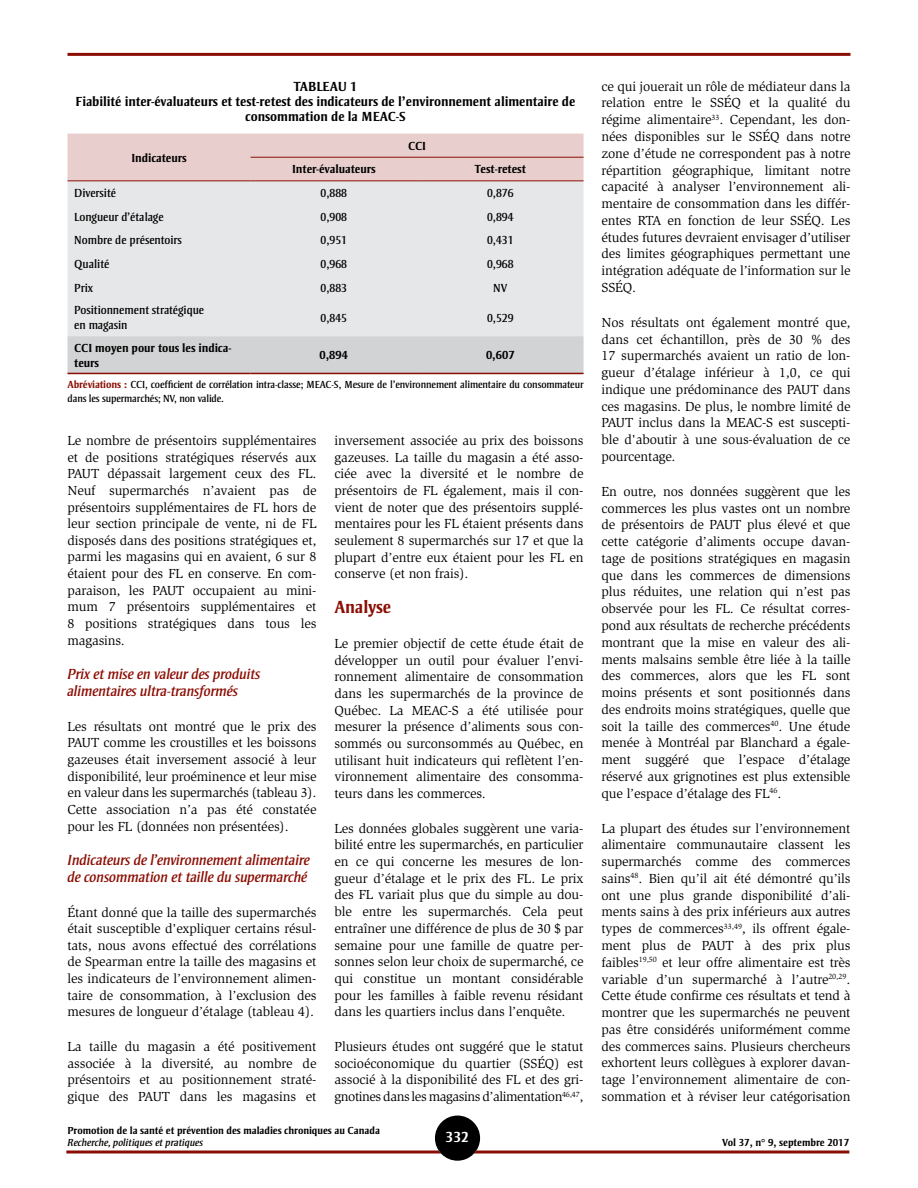
<style>
.page{position:relative;width:918px;height:1188px;background:#fff}
.page>*{position:absolute;margin:0;border:0;box-sizing:border-box;transform-origin:0 0}
.t1{font:700 18px "Strayhorn MT Std";letter-spacing:-.01em;color:#8b0e04}
.t2{font:italic 15px/16.6px "Strayhorn MT Std";letter-spacing:-.01em;color:#8b0e04}
.t3{font:700 15px "Strayhorn MT Std";color:#fff}
.BODY{font:13.5px/16.6px "Slimbach Std";letter-spacing:-.01em;color:#000;text-align:justify}
.Tableau_titre{font:700 13.5px/15px "Strayhorn MT Std";color:#000;text-align:center}
.Tableau_Body{font:12px/15px "Strayhorn MT Std";color:#000}
.Tableau_titre_de_col{font:700 12px "Strayhorn MT Std";color:#000}
.Tableau_Body-2{font:700 12px/15px "Strayhorn MT Std";color:#000}
.Note_tableau{font:10.5px/13.5px "Strayhorn MT Std";letter-spacing:-.01em;color:#000}
.t4{font:700 10.5px "Strayhorn MT Std";color:#000}
.t5{font:italic 10.5px "Strayhorn MT Std";color:#000}
.s1{font-weight:700;color:#8b0e04}
</style>
<div class="page">
<svg style="left:66px;top:1150px;width:783px;height:4px;background:#a74a42"></svg>
<hr style="left:68px;top:53px;width:782px;height:3px;background:#8b0e04">
<div style="left:435px;top:1116px;width:45px;height:45px;background:#000;border-radius:50%"></div>
<div style="left:68px;top:134px;width:516px;height:46px;background:#e8cfcd"></div>
<div style="left:68px;top:181px;width:516px;height:155px;background:#e6e7e8"></div>
<div style="left:68px;top:336px;width:516px;height:37px;background:#d1d3d4"></div>
<hr style="left:251px;top:180px;width:166px;height:1px;background:#8b0e04">
<hr style="left:417px;top:180px;width:167px;height:1px;background:#8b0e04">
<hr style="left:68px;top:373px;width:183px;height:1px;background:#8b0e04">
<hr style="left:251px;top:373px;width:166px;height:1px;background:#8b0e04">
<hr style="left:417px;top:373px;width:167px;height:1px;background:#8b0e04">
<hr style="left:251px;top:157px;width:166px;height:1px;background:#8b0e04">
<hr style="left:417px;top:157px;width:167px;height:1px;background:#8b0e04">
<hr style="left:68px;top:180px;width:183px;height:1px;background:#8b0e04">
<p class="Tableau_titre" style="left:76px;top:79px;width:501px">TABLEAU 1<br>Fiabilité inter-évaluateurs et test-retest des indicateurs de l’environnement alimentaire de consommation de la MEAC-S</p>
<p class="Tableau_titre_de_col" style="left:131px;top:151px;width:57px">Indicateurs</p>
<p class="Tableau_titre_de_col" style="left:408px;top:139px;width:19px">CCI</p>
<p class="Tableau_titre_de_col" style="left:292px;top:162px;width:85px">Inter-évaluateurs</p>
<p class="Tableau_titre_de_col" style="left:475px;top:162px;width:53px">Test-retest</p>
<p class="Tableau_Body" style="left:74px;top:186px;width:43px">Diversité</p>
<p class="Tableau_Body" style="left:321px;top:186px;width:28px">0,888</p>
<p class="Tableau_Body" style="left:487px;top:186px;width:28px">0,876</p>
<p class="Tableau_Body" style="left:74px;top:209px;width:91px">Longueur d’étalage</p>
<p class="Tableau_Body" style="left:321px;top:209px;width:28px">0,908</p>
<p class="Tableau_Body" style="left:487px;top:209px;width:28px">0,894</p>
<p class="Tableau_Body" style="left:74px;top:233px;width:109px">Nombre de présentoirs</p>
<p class="Tableau_Body" style="left:321px;top:233px;width:28px">0,951</p>
<p class="Tableau_Body" style="left:487px;top:233px;width:28px">0,431</p>
<p class="Tableau_Body" style="left:74px;top:256px;width:37px">Qualité</p>
<p class="Tableau_Body" style="left:321px;top:256px;width:28px">0,968</p>
<p class="Tableau_Body" style="left:487px;top:256px;width:28px">0,968</p>
<p class="Tableau_Body" style="left:74px;top:280px;width:20px">Prix</p>
<p class="Tableau_Body" style="left:321px;top:280px;width:28px">0,883</p>
<p class="Tableau_Body" style="left:493px;top:280px;width:16px">NV</p>
<p class="Tableau_Body" style="left:74px;top:303px;width:131px">Positionnement stratégique en magasin</p>
<p class="Tableau_Body" style="left:321px;top:311px;width:28px">0,845</p>
<p class="Tableau_Body" style="left:487px;top:311px;width:28px">0,529</p>
<p class="Tableau_Body-2" style="left:74px;top:340px;width:159px">CCI moyen pour tous les indica&shy;teurs</p>
<p class="Tableau_Body-2" style="left:320px;top:348px;width:30px">0,894</p>
<p class="Tableau_Body-2" style="left:486px;top:348px;width:30px">0,607</p>
<p class="Note_tableau" style="left:68px;top:378px;width:518px"><span class="s1">Abréviations :</span> CCI, coefficient de corrélation intra-classe; MEAC-S, Mesure de l’environnement alimentaire du consommateur dans les supermarchés; NV, non valide.</p>
<p class="BODY" style="left:68px;top:432px;width:251px">Le nombre de présentoirs supplémentaires et de positions stratégiques réservés aux PAUT dépassait largement ceux des FL.<br>Neuf supermarchés n’avaient pas de présentoirs supplémentaires de FL hors de leur section principale de vente, ni de FL disposés dans des positions stratégiques et, parmi les magasins qui en avaient, 6 sur 8 étaient pour des FL en conserve. En com&shy;paraison, les PAUT occupaient au mini&shy;mum 7 présentoirs supplémentaires et 8 positions stratégiques dans tous les magasins.</p>
<h3 class="t2" style="left:68px;top:666px;width:194px">Prix et mise en valeur des produits alimentaires ultra-transformés</h3>
<p class="BODY" style="left:68px;top:718px;width:251px">Les résultats ont montré que le prix des PAUT comme les croustilles et les boissons gazeuses était inversement associé à leur disponibilité, leur proéminence et leur mise en valeur dans les supermarchés (tableau 3).<br>Cette association n’a pas été constatée pour les FL (données non présentées).</p>
<h3 class="t2" style="left:68px;top:852px;width:244px">Indicateurs de l’environnement alimentaire de consommation et taille du supermarché</h3>
<p class="BODY" style="left:68px;top:904px;width:251px">Étant donné que la taille des supermarchés était susceptible d'expliquer certains résul&shy;tats, nous avons effectué des corrélations de Spearman entre la taille des magasins et les indicateurs de l’environnement alimen&shy;taire de consommation, à l’exclusion des mesures de longueur d’étalage (tableau 4).</p>
<p class="BODY" style="left:68px;top:1038px;width:251px">La taille du magasin a été positivement associée à la diversité, au nombre de présentoirs et au positionnement straté&shy;gique des PAUT dans les magasins et</p>
<p class="BODY" style="left:334px;top:432px;width:251px">inversement associée au prix des boissons gazeuses. La taille du magasin a été asso&shy;ciée avec la diversité et le nombre de présentoirs de FL également, mais il con&shy;vient de noter que des présentoirs supplé&shy;mentaires pour les FL étaient présents dans seulement 8 supermarchés sur 17 et que la plupart d’entre eux étaient pour les FL en conserve (et non frais).</p>
<h2 class="t1" style="left:334px;top:597px;width:58px">Analyse</h2>
<p class="BODY" style="left:334px;top:635px;width:251px">Le premier objectif de cette étude était de développer un outil pour évaluer l’envi&shy;ronnement alimentaire de consommation dans les supermarchés de la province de Québec. La MEAC-S a été utilisée pour mesurer la présence d’aliments sous con&shy;sommés ou surconsommés au Québec, en utilisant huit indicateurs qui reflètent l’en&shy;vironnement alimentaire des consomma&shy;teurs dans les commerces.</p>
<p class="BODY" style="left:334px;top:820px;width:251px">Les données globales suggèrent une varia&shy;bilité entre les supermarchés, en particulier en ce qui concerne les mesures de lon&shy;gueur d’étalage et le prix des FL. Le prix des FL variait plus que du simple au dou&shy;ble entre les supermarchés. Cela peut entraîner une différence de plus de 30 $ par semaine pour une famille de quatre per&shy;sonnes selon leur choix de supermarché, ce qui constitue un montant considérable pour les familles à faible revenu résidant dans les quartiers inclus dans l’enquête.</p>
<p class="BODY" style="left:334px;top:1038px;width:251px">Plusieurs études ont suggéré que le statut socioéconomique du quartier (SSÉQ) est associé à la disponibilité des FL et des gri&shy;gnotines dans les magasins d’alimentation<sup>46,47</sup>,</p>
<p class="t4" style="left:68px;top:1125px;width:314px">Promotion de la santé et prévention des maladies chroniques au Canada</p>
<p class="t5" style="left:68px;top:1137px;width:137px">Recherche, politiques et pratiques</p>
<p class="t3" style="left:446px;top:1128px;width:25px">332</p>
<p class="BODY" style="left:602px;top:78px;width:251px">ce qui jouerait un rôle de médiateur dans la relation entre le SSÉQ et la qualité du régime alimentaire<sup>33</sup>. Cependant, les don&shy;nées disponibles sur le SSÉQ dans notre zone d’étude ne correspondent pas à notre répartition géographique, limitant notre capacité à analyser l’environnement ali&shy;mentaire de consommation dans les différ&shy;entes RTA en fonction de leur SSÉQ. Les études futures devraient envisager d’utiliser des limites géographiques permettant une intégration adéquate de l’information sur le SSÉQ.</p>
<p class="BODY" style="left:602px;top:314px;width:251px">Nos résultats ont également montré que, dans cet échantillon, près de 30 % des 17 supermarchés avaient un ratio de lon&shy;gueur d’étalage inférieur à 1,0, ce qui indique une prédominance des PAUT dans ces magasins. De plus, le nombre limité de PAUT inclus dans la MEAC-S est suscepti&shy;ble d'aboutir à une sous-évaluation de ce pourcentage.</p>
<p class="BODY" style="left:602px;top:483px;width:251px">En outre, nos données suggèrent que les commerces les plus vastes ont un nombre de présentoirs de PAUT plus élevé et que cette catégorie d’aliments occupe davan&shy;tage de positions stratégiques en magasin que dans les commerces de dimensions plus réduites, une relation qui n’est pas observée pour les FL. Ce résultat corres&shy;pond aux résultats de recherche précédents montrant que la mise en valeur des ali&shy;ments malsains semble être liée à la taille des commerces, alors que les FL sont moins présents et sont positionnés dans des endroits moins stratégiques, quelle que soit la taille des commerces<sup>40</sup>. Une étude menée à Montréal par Blanchard a égale&shy;ment suggéré que l’espace d’étalage réservé aux grignotines est plus extensible que l’espace d’étalage des FL<sup>46</sup>.</p>
<p class="BODY" style="left:601px;top:820px;width:251px">La plupart des études sur l’environnement alimentaire communautaire classent les supermarchés comme des commerces sains<sup>48</sup>. Bien qu’il ait été démontré qu’ils ont une plus grande disponibilité d’ali&shy;ments sains à des prix inférieurs aux autres types de commerces<sup>33,49</sup>, ils offrent égale&shy;ment plus de PAUT à des prix plus faibles<sup>19,50</sup> et leur offre alimentaire est très variable d’un supermarché à l’autre<sup>20,29</sup>.<br>Cette étude confirme ces résultats et tend à montrer que les supermarchés ne peuvent pas être considérés uniformément comme des commerces sains. Plusieurs chercheurs exhortent leurs collègues à explorer davan&shy;tage l’environnement alimentaire de con&shy;sommation et à réviser leur catégorisation</p>
<p class="t4" style="left:722px;top:1137px;width:129px">Vol 37, n° 9, septembre 2017</p>
</div>
